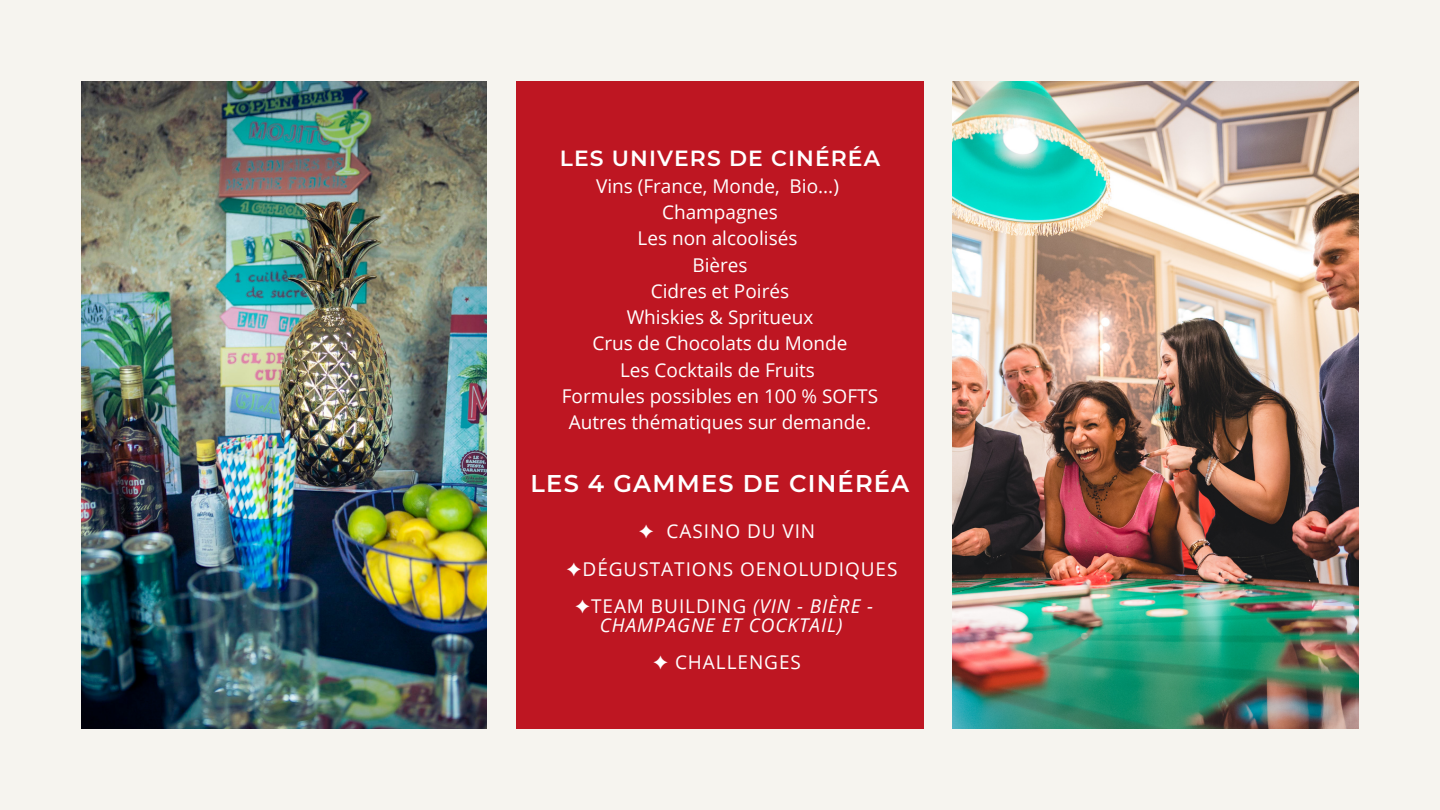
<style>
.page{position:relative;width:1440px;height:810px;background:#f6f4ef}
.page>*{position:absolute;margin:0;border:0;box-sizing:border-box;transform-origin:0 0}
.t1{font:600 24.2px "Montserrat";letter-spacing:.05em;color:#fff}
.t2{font:600 21.9px "Montserrat";letter-spacing:.05em;color:#fff}
.t3{font:19px "Open Sans";color:#fff}
.t4{font:19px "Open Sans";letter-spacing:.05em;color:#fff}
.t5{font:italic 19px/18.8px "Open Sans";letter-spacing:.05em;color:#fff;text-align:center}
.s1{font-family:"Free Serif"}
.s2{font-family:"Free Serif";font-style:normal}
.s3{font-style:normal}
</style>
<div class="page">
<img style="left:953px;top:81px;width:406px;height:648px">
<img style="left:81px;top:81px;width:406px;height:648px">
<div style="left:516px;top:81px;width:408px;height:324px;background:#be1622"></div>
<div style="left:516px;top:405px;width:408px;height:324px;background:#be1622"></div>
<h1 class="t2" style="left:560px;top:144px;width:322px">LES UNIVERS DE CINÉRÉA</h1>
<p class="t3" style="left:596px;top:172px;width:244px">Vins (France, Monde, Bio...)</p>
<p class="t3" style="left:662px;top:199px;width:117px">Champagnes</p>
<p class="t3" style="left:638px;top:225px;width:161px">Les non alcoolisés</p>
<p class="t3" style="left:692px;top:251px;width:57px">Bières</p>
<p class="t3" style="left:651px;top:277px;width:140px">Cidres et Poirés</p>
<p class="t3" style="left:627px;top:304px;width:188px">Whiskies &amp; Spritueux</p>
<p class="t3" style="left:592px;top:330px;width:257px">Crus de Chocolats du Monde</p>
<p class="t3" style="left:620px;top:356px;width:196px">Les Cocktails de Fruits</p>
<p class="t3" style="left:562px;top:382px;width:318px">Formules possibles en 100 % SOFTS</p>
<p class="t3" style="left:569px;top:409px;width:304px">Autres thématiques sur demande.</p>
<h1 class="t1" style="left:531px;top:468px;width:380px">LES 4 GAMMES DE CINÉRÉA</h1>
<h2 class="t4" style="left:639px;top:518px;width:178px"><span class="s1">✦</span> CASINO DU VIN</h2>
<h2 class="t4" style="left:567px;top:555px;width:333px"><span class="s1">✦</span>DÉGUSTATIONS OENOLUDIQUES</h2>
<h2 class="t5" style="left:575px;top:596px;width:300px"><span class="s2">✦</span><span class="s3">TEAM BUILDING</span> (VIN - BIÈRE -<br>CHAMPAGNE ET COCKTAIL)</h2>
<h2 class="t4" style="left:653px;top:649px;width:149px"><span class="s1">✦</span> CHALLENGES</h2>
</div>
